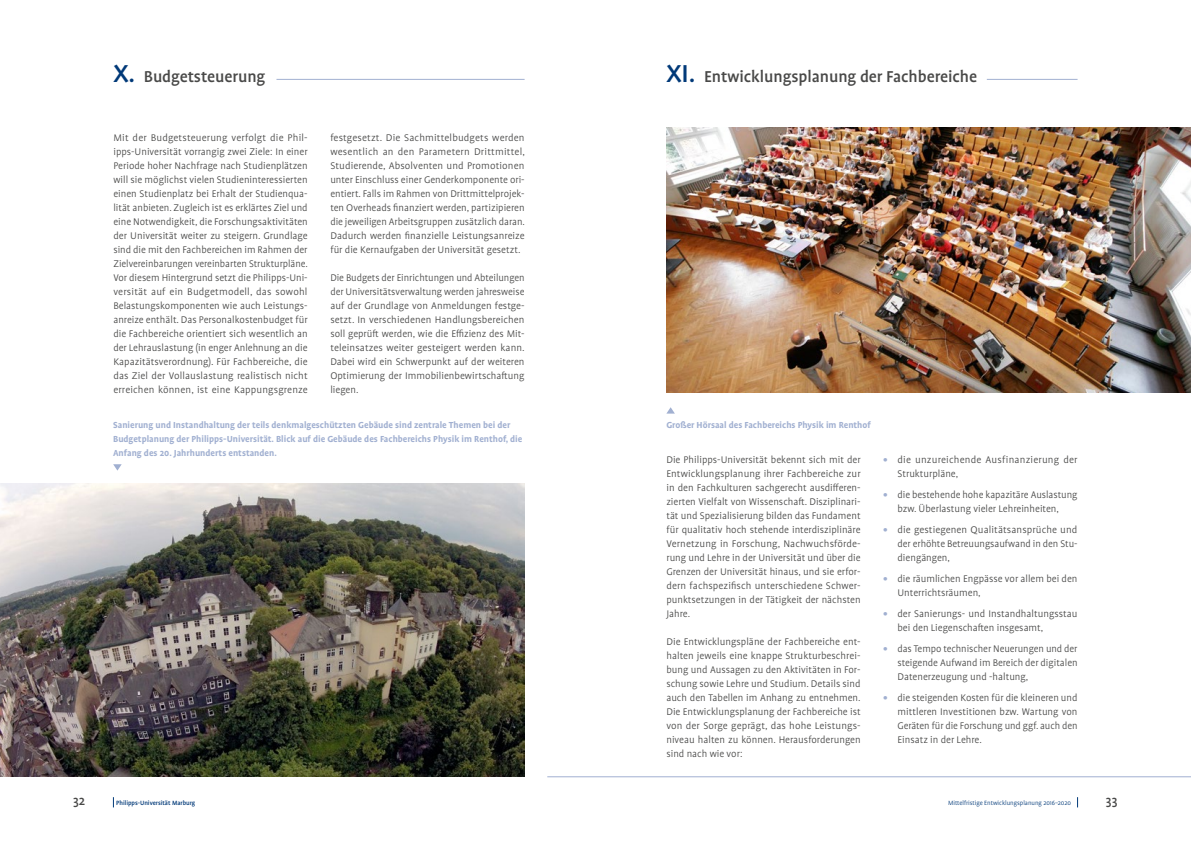
<style>
.page{position:relative;width:1191px;height:842px;background:#fff}
.page>*{position:absolute;margin:0;border:0;box-sizing:border-box;transform-origin:0 0}
.t1{font:500 18px "Profile Pro";letter-spacing:-.005em;color:#494948}
.t2{font:500 14px "Profile Pro";color:#494948}
.t3{font:300 11px/14px "Profile Pro";color:#494948;text-align:justify}
.t4{font:700 10px/14px "Profile Pro";color:#a1b0d1}
.t5{font:300 7px "Profile Pro";letter-spacing:-.005em;color:#003978}
.t6{font:500 7px "Profile Pro";letter-spacing:-.005em;color:#003978}
.s1{font-size:28px;color:#003978}
.s2{font-weight:700;color:#a1b0d1}
</style>
<div class="page">
<img style="left:0;top:484px;width:524px;height:292px">
<img style="left:666px;top:128px;width:525px;height:265px">
<svg style="left:113px;top:464px;width:9px;height:7px"></svg>
<svg style="left:666px;top:407px;width:9px;height:7px"></svg>
<hr style="left:547px;top:776px;width:644px;height:1px;background:#a1b0d1">
<hr style="left:276px;top:79px;width:248px;height:1px;background:#a1b0d1">
<hr style="left:986px;top:79px;width:91px;height:1px;background:#a1b0d1">
<h1 class="t1" style="left:113px;top:66px;width:153px"><span class="s1">X.</span> Budgetsteuerung</h1>
<h1 class="t1" style="left:666px;top:66px;width:312px"><span class="s1">XI.</span> Entwicklungsplanung der Fachbereiche</h1>
<p class="t3" style="left:113px;top:131px;width:196px">Mit der Budgetsteuerung verfolgt die Phil&shy;ipps-Universität vorrangig zwei Ziele: In einer Periode hoher Nachfrage nach Studienplätzen will sie möglichst vielen Studieninteressierten einen Studienplatz bei Erhalt der Studienqua&shy;lität anbieten. Zugleich ist es erklärtes Ziel und eine Notwendigkeit, die Forschungsaktivitäten der Universität weiter zu steigern. Grundlage sind die mit den Fachbereichen im Rahmen der Zielvereinbarungen vereinbarten Strukturpläne.<br>Vor diesem Hintergrund setzt die Philipps-Uni&shy;versität auf ein Budgetmodell, das sowohl Belastungskomponenten wie auch Leistungs&shy;anreize enthält. Das Personalkostenbudget für die Fachbereiche orientiert sich wesentlich an der Lehrauslastung (in enger Anlehnung an die Kapazitätsverordnung). Für Fachbereiche, die das Ziel der Vollauslastung realistisch nicht erreichen können, ist eine Kappungsgrenze</p>
<p class="t3" style="left:330px;top:131px;width:196px">festgesetzt. Die Sachmittelbudgets werden wesentlich an den Parametern Drittmittel, Studierende, Absolventen und Promotionen unter Einschluss einer Genderkomponente ori&shy;entiert. Falls im Rahmen von Drittmittelprojek&shy;ten Overheads finanziert werden, partizipieren die jeweiligen Arbeitsgruppen zusätzlich daran.<br>Dadurch werden finanzielle Leistungsanreize für die Kernaufgaben der Universität gesetzt.</p>
<p class="t3" style="left:330px;top:271px;width:196px">Die Budgets der Einrichtungen und Abteilungen der Universitätsverwaltung werden jahresweise auf der Grundlage von Anmeldungen festge&shy;setzt. In verschiedenen Handlungsbereichen soll geprüft werden, wie die Effizienz des Mit&shy;teleinsatzes weiter gesteigert werden kann.<br>Dabei wird ein Schwerpunkt auf der weiteren Optimierung der Immobilienbewirtschaftung liegen.</p>
<p class="t4" style="left:113px;top:418px;width:411px">Sanierung und Instandhaltung der teils denkmalgeschützten Gebäude sind zentrale Themen bei der<br>Budgetplanung der Philipps-Universität. Blick auf die Gebäude des Fachbereichs Physik im Renthof, die<br>Anfang des 20. Jahrhunderts entstanden.</p>
<p class="t4" style="left:666px;top:418px;width:206px">Großer Hörsaal des Fachbereichs Physik im Renthof</p>
<p class="t3" style="left:666px;top:453px;width:196px">Die Philipps-Universität bekennt sich mit der Entwicklungsplanung ihrer Fachbereiche zur in den Fachkulturen sachgerecht ausdifferen&shy;zierten Vielfalt von Wissenschaft. Disziplinari&shy;tät und Spezialisierung bilden das Fundament für qualitativ hoch stehende interdisziplinäre Vernetzung in Forschung, Nachwuchsförde&shy;rung und Lehre in der Universität und über die Grenzen der Universität hinaus, und sie erfor&shy;dern fachspezifisch unterschiedene Schwer&shy;punktsetzungen in der Tätigkeit der nächsten Jahre.</p>
<p class="t3" style="left:666px;top:635px;width:196px">Die Entwicklungspläne der Fachbereiche ent&shy;halten jeweils eine knappe Strukturbeschrei&shy;bung und Aussagen zu den Aktivitäten in For&shy;schung sowie Lehre und Studium. Details sind auch den Tabellen im Anhang zu entnehmen.<br>Die Entwicklungsplanung der Fachbereiche ist von der Sorge geprägt, das hohe Leistungs&shy;niveau halten zu können. Herausforderungen sind nach wie vor:</p>
<p class="t3" style="left:897px;top:453px;width:182px;text-indent:-14px"><span class="s2">•</span> die unzureichende Ausfinanzierung der<br>Strukturpläne,</p>
<p class="t3" style="left:883px;top:488px;width:196px;text-align:center"><span class="s2">•</span> die bestehende hohe kapazitäre Auslastung bzw. Überlastung vieler Lehreinheiten,</p>
<p class="t3" style="left:897px;top:523px;width:182px;text-indent:-14px"><span class="s2">•</span> die gestiegenen Qualitätsansprüche und der erhöhte Betreuungsaufwand in den Stu&shy;diengängen,</p>
<p class="t3" style="left:897px;top:572px;width:181px;text-indent:-14px"><span class="s2">•</span> die räumlichen Engpässe vor allem bei den<br>Unterrichtsräumen,</p>
<p class="t3" style="left:897px;top:607px;width:182px;text-indent:-14px"><span class="s2">•</span> der Sanierungs- und Instandhaltungsstau bei den Liegenschaften insgesamt,</p>
<p class="t3" style="left:897px;top:642px;width:182px;text-indent:-14px"><span class="s2">•</span> das Tempo technischer Neuerungen und der steigende Aufwand im Bereich der digitalen Datenerzeugung und -haltung,</p>
<p class="t3" style="left:897px;top:691px;width:182px;text-indent:-14px"><span class="s2">•</span> die steigenden Kosten für die kleineren und mittleren Investitionen bzw. Wartung von Geräten für die Forschung und ggf. auch den Einsatz in der Lehre.</p>
<p class="t2" style="left:73px;top:792px;width:14px">32</p>
<p class="t6" style="left:116px;top:799px;width:81px">Philipps-Universität Marburg</p>
<p class="t5" style="left:948px;top:799px;width:124px">Mittelfristige Entwicklungsplanung 2016–2020</p>
<p class="t2" style="left:1106px;top:792px;width:13px">33</p>
</div>
